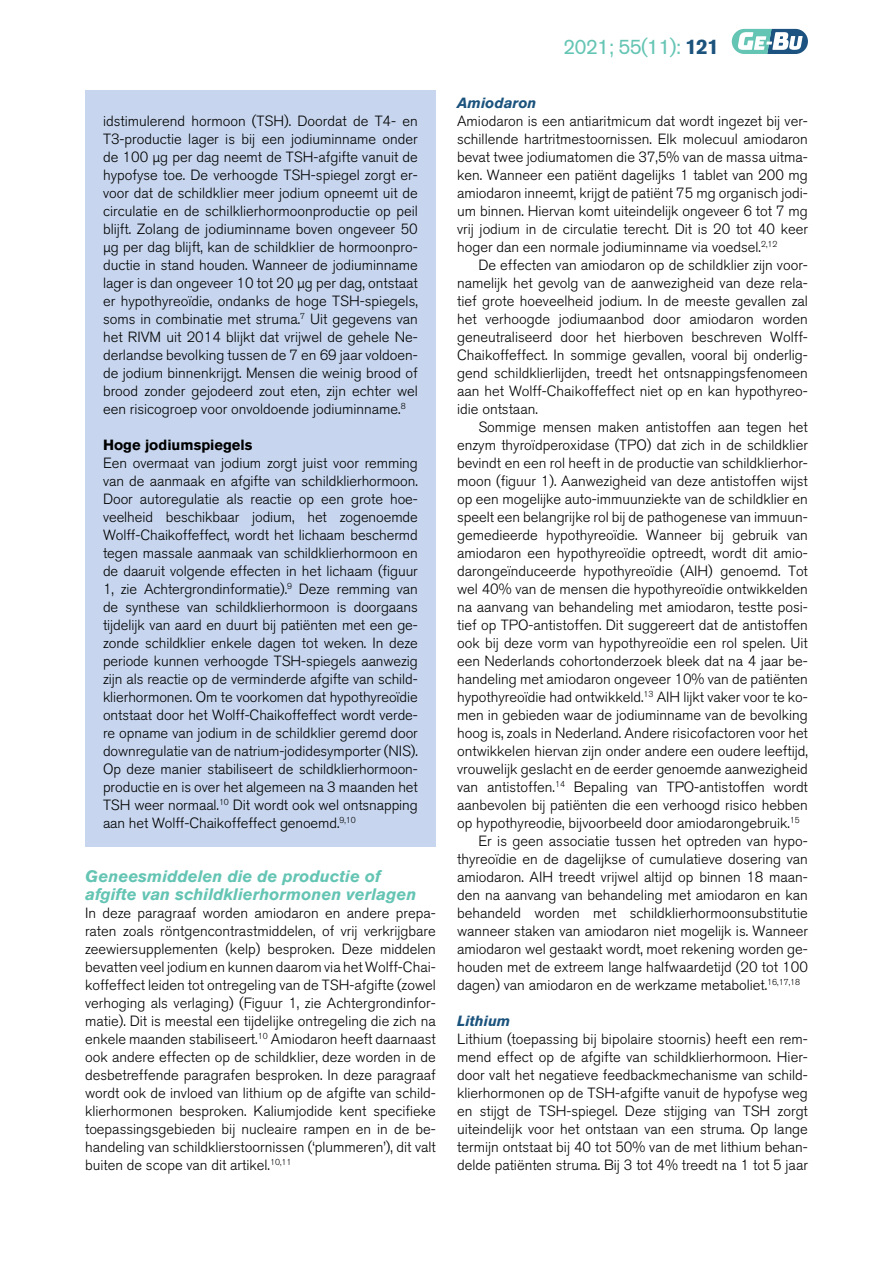
<style>
.page{position:relative;width:893px;height:1263px;background:#fff}
.page>*{position:absolute;margin:0;border:0;box-sizing:border-box;transform-origin:0 0}
.t1{font:21px "Akzidenz Grotesk BQ";letter-spacing:-.04em;color:#65c5b4}
.t2{font:italic 700 16.5px/18px "Akzidenz Grotesk BQ";color:#65c5b4}
.t3{font:300 14.7px/18px "Akzidenz Grotesk BQ";color:#000;text-align:justify}
.t4{font:700 14.7px "Akzidenz Grotesk BQ";color:#000}
.t5{font:italic 700 14.7px "Akzidenz Grotesk BQ";color:#1b537d}
.s1{font-weight:700;color:#1b537d}
</style>
<div class="page">
<svg style="left:732px;top:29px;width:76px;height:25px"></svg>
<div style="left:85px;top:90px;width:351px;height:756px;background:#c7d6ee"></div>
<p class="t3" style="left:103px;top:112px;width:316px">ïdstimulerend hormoon (TSH). Doordat de T4- en T3-productie lager is bij een jodiuminname onder de 100 µg per dag neemt de TSH-afgifte vanuit de hypofyse toe. De verhoogde TSH-spiegel zorgt er&shy;voor dat de schildklier meer jodium opneemt uit de circulatie en de schilklierhormoonproductie op peil blijft. Zolang de jodiuminname boven ongeveer 50 µg per dag blijft, kan de schildklier de hormoonpro&shy;ductie in stand houden. Wanneer de jodiuminname lager is dan ongeveer 10 tot 20 µg per dag, ontstaat er hypothyreoïdie, ondanks de hoge TSH-spiegels, soms in combinatie met struma.<sup>7</sup> Uit gegevens van het RIVM uit 2014 blijkt dat vrijwel de gehele Ne&shy;derlandse bevolking tussen de 7 en 69 jaar voldoen&shy;de jodium binnenkrijgt. Mensen die weinig brood of brood zonder gejodeerd zout eten, zijn echter wel een risicogroep voor onvoldoende jodiuminname.<sup>8</sup></p>
<p class="t4" style="left:103px;top:436px;width:151px">Hoge jodiumspiegels</p>
<p class="t3" style="left:103px;top:454px;width:316px">Een overmaat van jodium zorgt juist voor remming van de aanmaak en afgifte van schildklierhormoon.<br>Door autoregulatie als reactie op een grote hoe&shy;veelheid beschikbaar jodium, het zogenoemde Wolff-Chaikoffeffect, wordt het lichaam beschermd tegen massale aanmaak van schildklierhormoon en de daaruit volgende effecten in het lichaam (figuur 1, zie Achtergrondinformatie).<sup>9</sup> Deze remming van de synthese van schildklierhormoon is doorgaans tijdelijk van aard en duurt bij patiënten met een ge&shy;zonde schildklier enkele dagen tot weken. In deze periode kunnen verhoogde TSH-spiegels aanwezig zijn als reactie op de verminderde afgifte van schild&shy;klierhormonen. Om te voorkomen dat hypothyreoïdie ontstaat door het Wolff-Chaikoffeffect wordt verde&shy;re opname van jodium in de schildklier geremd door downregulatie van de natrium-jodidesymporter (NIS).<br>Op deze manier stabiliseert de schildklierhormoon&shy;productie en is over het algemeen na 3 maanden het TSH weer normaal.<sup>10</sup> Dit wordt ook wel ontsnapping aan het Wolff-Chaikoffeffect genoemd.<sup>9,10</sup></p>
<p class="t2" style="left:85px;top:867px;width:333px">Geneesmiddelen die de productie of afgifte van schildklierhormonen verlagen</p>
<p class="t3" style="left:85px;top:904px;width:352px">In deze paragraaf worden amiodaron en andere prepa&shy;raten zoals röntgencontrastmiddelen, of vrij verkrijgbare zeewiersupplementen (kelp) besproken. Deze middelen bevatten veel jodium en kunnen daarom via het Wolff-Chai&shy;koffeffect leiden tot ontregeling van de TSH-afgifte (zowel verhoging als verlaging) (Figuur 1, zie Achtergrondinfor&shy;matie). Dit is meestal een tijdelijke ontregeling die zich na enkele maanden stabiliseert.<sup>10</sup> Amiodaron heeft daarnaast ook andere effecten op de schildklier, deze worden in de desbetreffende paragrafen besproken. In deze paragraaf wordt ook de invloed van lithium op de afgifte van schild&shy;klierhormonen besproken. Kaliumjodide kent specifieke toepassingsgebieden bij nucleaire rampen en in de be&shy;handeling van schildklierstoornissen (‘plummeren’), dit valt buiten de scope van dit artikel.<sup>10,11</sup></p>
<h1 class="t1" style="left:563px;top:34px;width:157px">2021; 55(11): <span class="s1">121</span></h1>
<p class="t5" style="left:457px;top:94px;width:81px">Amiodaron</p>
<p class="t3" style="left:457px;top:112px;width:352px">Amiodaron is een antiaritmicum dat wordt ingezet bij ver&shy;schillende hartritmestoornissen. Elk molecuul amiodaron bevat twee jodiumatomen die 37,5% van de massa uitma&shy;ken. Wanneer een patiënt dagelijks 1 tablet van 200 mg amiodaron inneemt, krijgt de patiënt 75 mg organisch jodi&shy;um binnen. Hiervan komt uiteindelijk ongeveer 6 tot 7 mg vrij jodium in de circulatie terecht. Dit is 20 tot 40 keer hoger dan een normale jodiuminname via voedsel.<sup>2,12</sup></p>
<p class="t3" style="left:457px;top:256px;width:352px;text-indent:21px">De effecten van amiodaron op de schildklier zijn voor&shy;namelijk het gevolg van de aanwezigheid van deze rela&shy;tief grote hoeveelheid jodium. In de meeste gevallen zal het verhoogde jodiumaanbod door amiodaron worden geneutraliseerd door het hierboven beschreven Wolff-Chaikoffeffect. In sommige gevallen, vooral bij onderlig&shy;gend schildklierlijden, treedt het ontsnappingsfenomeen aan het Wolff-Chaikoffeffect niet op en kan hypothyreo&shy;ïdie ontstaan.</p>
<p class="t3" style="left:478px;top:418px;width:331px">Sommige mensen maken antistoffen aan tegen het</p>
<p class="t3" style="left:457px;top:436px;width:352px">enzym thyroïdperoxidase (TPO) dat zich in de schildklier</p>
<p class="t3" style="left:457px;top:454px;width:352px">bevindt en een rol heeft in de productie van schildklierhor-</p>
<p class="t3" style="left:457px;top:472px;width:352px">moon (figuur 1). Aanwezigheid van deze antistoffen wijst</p>
<p class="t3" style="left:457px;top:490px;width:352px">op een mogelijke auto-immuunziekte van de schildklier en</p>
<p class="t3" style="left:457px;top:508px;width:352px">speelt een belangrijke rol bij de pathogenese van immuun-</p>
<p class="t3" style="left:457px;top:526px;width:352px">gemedieerde hypothyreoïdie. Wanneer bij gebruik van</p>
<p class="t3" style="left:457px;top:544px;width:352px">amiodaron een hypothyreoïdie optreedt, wordt dit amio-</p>
<p class="t3" style="left:457px;top:562px;width:352px">darongeïnduceerde hypothyreoïdie (AIH) genoemd. Tot</p>
<p class="t3" style="left:457px;top:580px;width:352px">wel 40% van de mensen die hypothyreoïdie ontwikkelden</p>
<p class="t3" style="left:457px;top:598px;width:352px">na aanvang van behandeling met amiodaron, testte posi-</p>
<p class="t3" style="left:457px;top:616px;width:352px">tief op TPO-antistoffen. Dit suggereert dat de antistoffen</p>
<p class="t3" style="left:457px;top:634px;width:352px">ook bij deze vorm van hypothyreoïdie een rol spelen. Uit</p>
<p class="t3" style="left:457px;top:652px;width:352px">een Nederlands cohortonderzoek bleek dat na 4 jaar be-</p>
<p class="t3" style="left:457px;top:670px;width:352px">handeling met amiodaron ongeveer 10% van de patiënten</p>
<p class="t3" style="left:457px;top:688px;width:352px">hypothyreoïdie had ontwikkeld.<sup>13</sup> AIH lijkt vaker voor te ko-</p>
<p class="t3" style="left:457px;top:706px;width:352px">men in gebieden waar de jodiuminname van de bevolking</p>
<p class="t3" style="left:457px;top:724px;width:352px">hoog is, zoals in Nederland. Andere risicofactoren voor het</p>
<p class="t3" style="left:457px;top:742px;width:352px">ontwikkelen hiervan zijn onder andere een oudere leeftijd,</p>
<p class="t3" style="left:457px;top:760px;width:352px">vrouwelijk geslacht en de eerder genoemde aanwezigheid</p>
<p class="t3" style="left:457px;top:778px;width:352px">van antistoffen.<sup>14</sup> Bepaling van TPO-antistoffen wordt</p>
<p class="t3" style="left:457px;top:796px;width:352px">aanbevolen bij patiënten die een verhoogd risico hebben</p>
<p class="t3" style="left:457px;top:814px;width:344px">op hypothyreodie, bijvoorbeeld door amiodarongebruik.<sup>15</sup></p>
<p class="t3" style="left:478px;top:832px;width:331px">Er is geen associatie tussen het optreden van hypo-</p>
<p class="t3" style="left:457px;top:850px;width:352px">thyreoïdie en de dagelijkse of cumulatieve dosering van</p>
<p class="t3" style="left:457px;top:868px;width:352px">amiodaron. AIH treedt vrijwel altijd op binnen 18 maan-</p>
<p class="t3" style="left:457px;top:886px;width:352px">den na aanvang van behandeling met amiodaron en kan</p>
<p class="t3" style="left:457px;top:904px;width:352px">behandeld worden met schildklierhormoonsubstitutie</p>
<p class="t3" style="left:457px;top:922px;width:352px">wanneer staken van amiodaron niet mogelijk is. Wanneer</p>
<p class="t3" style="left:457px;top:940px;width:352px">amiodaron wel gestaakt wordt, moet rekening worden ge-</p>
<p class="t3" style="left:457px;top:958px;width:352px">houden met de extreem lange halfwaardetijd (20 tot 100</p>
<p class="t3" style="left:457px;top:976px;width:344px">dagen) van amiodaron en de werkzame metaboliet.<sup>16,17,18</sup></p>
<p class="t5" style="left:457px;top:1012px;width:55px">Lithium</p>
<p class="t3" style="left:457px;top:1030px;width:352px">Lithium (toepassing bij bipolaire stoornis) heeft een rem&shy;mend effect op de afgifte van schildklierhormoon. Hier&shy;door valt het negatieve feedbackmechanisme van schild&shy;klierhormonen op de TSH-afgifte vanuit de hypofyse weg en stijgt de TSH-spiegel. Deze stijging van TSH zorgt uiteindelijk voor het ontstaan van een struma. Op lange termijn ontstaat bij 40 tot 50% van de met lithium behan&shy;delde patiënten struma. Bij 3 tot 4% treedt na 1 tot 5 jaar</p>
</div>
